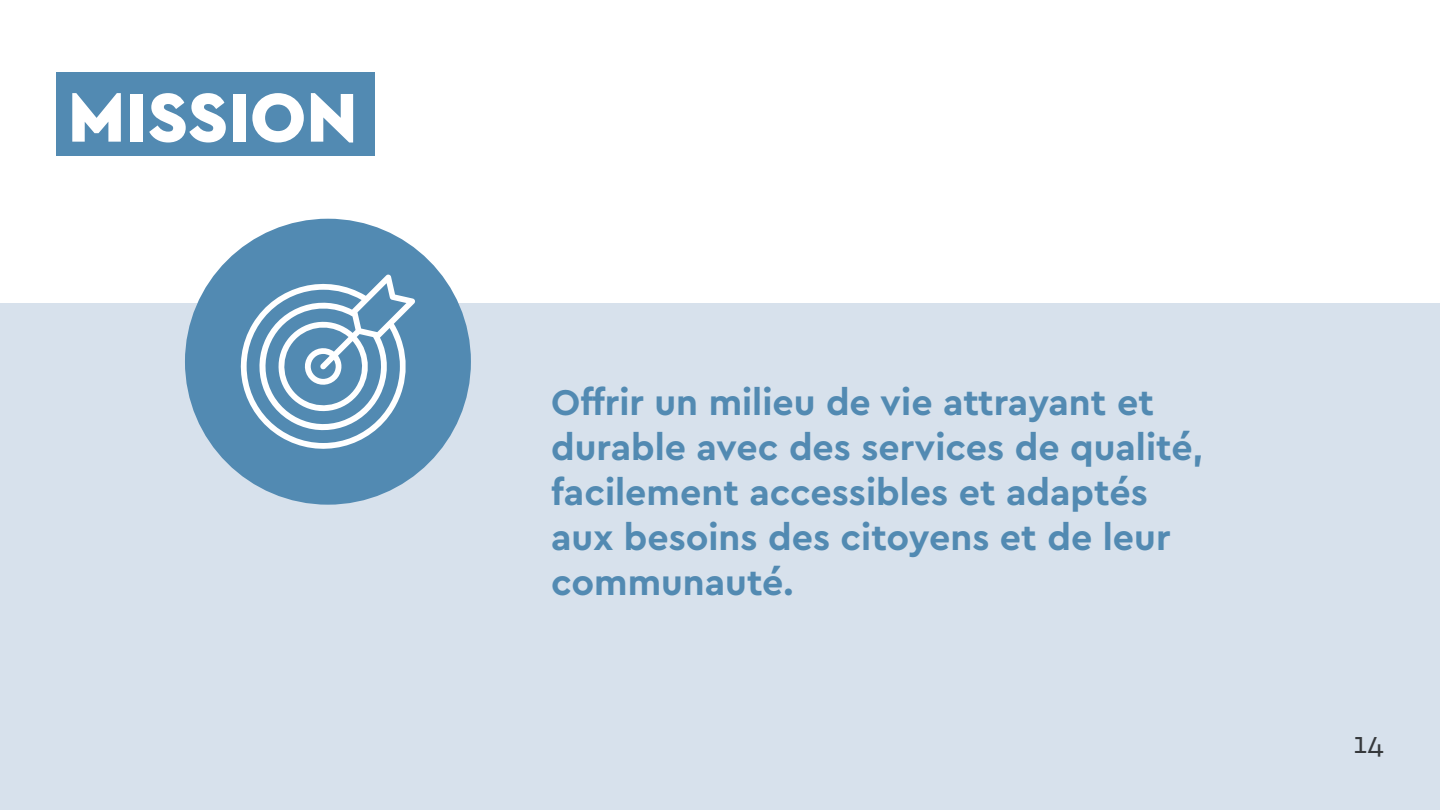
<style>
.page{position:relative;width:1440px;height:810px;background:#fff}
.page>*{position:absolute;margin:0;border:0;box-sizing:border-box;transform-origin:0 0}
.t1{font:900 72.22px "Cera Basic";color:#fff}
.t2{font:700 37.5px/45px "Cera Basic";color:#528ab2}
.t3{font:30px "Cera Basic";color:#36393c}
</style>
<div class="page">
<div style="left:0;top:304px;width:1440px;height:506px;background:#d7e1ec"></div>
<div style="left:56px;top:72px;width:319px;height:83px;background:#528ab2"></div>
<div style="left:185px;top:219px;width:286px;height:286px;background:#528ab2;border-radius:50%"></div>
<svg style="left:240px;top:274px;width:175px;height:175px"></svg>
<h1 class="t1" style="left:68px;top:75px;width:292px">MISSION</h1>
<p class="t2" style="left:551px;top:379px;width:653px">Offrir un milieu de vie attrayant et durable avec des services de qualité, facilement accessibles et adaptés aux besoins des citoyens et de leur communauté.</p>
<p class="t3" style="left:1353px;top:726px;width:33px">14</p>
</div>
